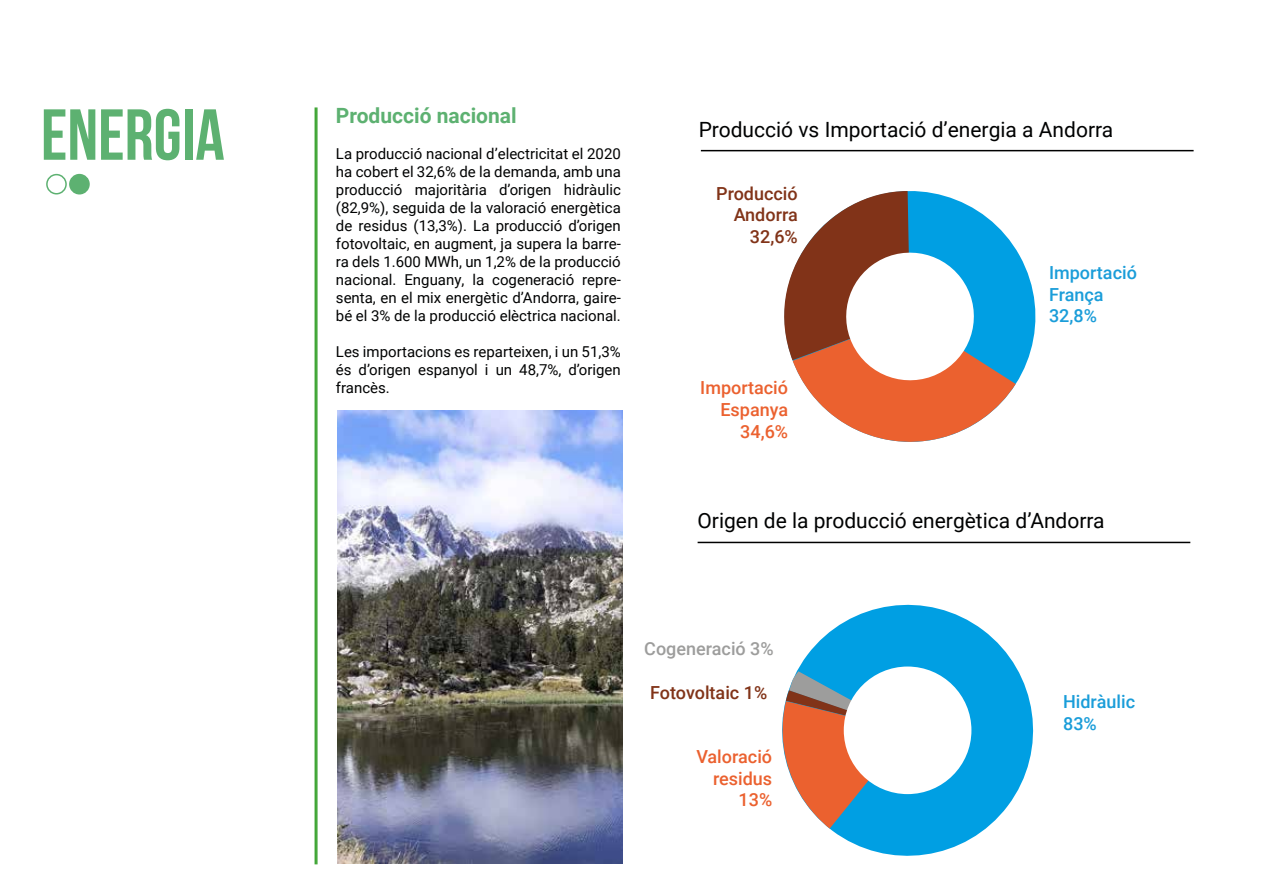
<style>
.page{position:relative;width:1263px;height:893px;background:#fff}
.page>*{position:absolute;margin:0;border:0;box-sizing:border-box;transform-origin:0 0}
.t1{font:72px "Bebas Neue";color:#5db171}
.t2{font:21px "Roboto";color:#010202}
.t3{font:700 21px "Roboto";color:#5db171}
.t4{font:500 18px/21.6px "Roboto";color:#eb612f;text-align:right}
.t5{font:500 18px/21.6px "Roboto";color:#813318;text-align:right}
.t6{font:500 18px/21.6px "Roboto";color:#1a9dd9}
.t7{font:500 18px "Roboto";color:#9d9d9c}
.t8{font:15px/18px "Roboto";color:#010202;text-align:justify}
</style>
<div class="page">
<hr style="left:315px;top:107px;width:1px;height:757px;background:#3fa535">
<svg style="left:1016px;top:249px;width:20px;height:135px;fill:#009fe3"></svg>
<svg style="left:784px;top:191px;width:232px;height:251px"></svg>
<svg style="left:797px;top:604px;width:237px;height:252px;fill:#009fe3"></svg>
<svg style="left:782px;top:671px;width:127px;height:157px;background:#a38881"></svg>
<div style="left:844px;top:666px;width:127px;height:128px;background:#fff;border-radius:50%"></div>
<hr style="left:698px;top:542px;width:492px;height:1px;background:#000">
<hr style="left:701px;top:150px;width:492px;height:1px;background:#000">
<div style="left:46px;top:174px;width:21px;height:20px;border:2px solid #5db171;border-radius:50%"></div>
<div style="left:70px;top:175px;width:19px;height:19px;background:#5db171;border-radius:50%"></div>
<div style="left:69px;top:174px;width:21px;height:20px;border:2px solid #5db171;border-radius:50%"></div>
<img style="left:337px;top:410px;width:285px;height:453px">
<hr style="left:316px;top:107px;width:2px;height:757px;background:#3fa535">
<h1 class="t1" style="left:41px;top:95px;width:185px">ENERGIA</h1>
<h2 class="t3" style="left:336px;top:101px;width:182px">Producció nacional</h2>
<p class="t8" style="left:336px;top:144px;width:286px">La producció nacional d’electricitat el 2020 ha cobert el 32,6% de la demanda, amb una producció majoritària d’origen hidràulic (82,9%), seguida de la valoració energètica de residus (13,3%). La producció d’origen fotovoltaic, en augment, ja supera la barre&shy;ra dels 1.600 MWh, un 1,2% de la producció nacional. Enguany, la cogeneració repre&shy;senta, en el mix energètic d’Andorra, gaire&shy;bé el 3% de la producció elèctrica nacional.</p>
<p class="t8" style="left:336px;top:342px;width:286px">Les importacions es reparteixen, i un 51,3% és d’origen espanyol i un 48,7%, d’origen francès.</p>
<h2 class="t2" style="left:699px;top:115px;width:416px">Producció vs Importació d’energia a Andorra</h2>
<p class="t5" style="left:716px;top:182px;width:83px">Producció<br>Andorra<br>32,6%</p>
<p class="t4" style="left:700px;top:376px;width:89px">Importació<br>Espanya<br>34,6%</p>
<p class="t6" style="left:1049px;top:261px;width:89px">Importació<br>França<br>32,8%</p>
<h2 class="t2" style="left:697px;top:505px;width:409px">Origen de la producció energètica d’Andorra</h2>
<p class="t7" style="left:644px;top:635px;width:131px">Cogeneració 3%</p>
<p class="t5" style="left:650px;top:681px;width:119px">Fotovoltaic 1%</p>
<p class="t4" style="left:696px;top:745px;width:77px">Valoració residus<br>13%</p>
<p class="t6" style="left:1063px;top:690px;width:73px">Hidràulic<br>83%</p>
</div>
